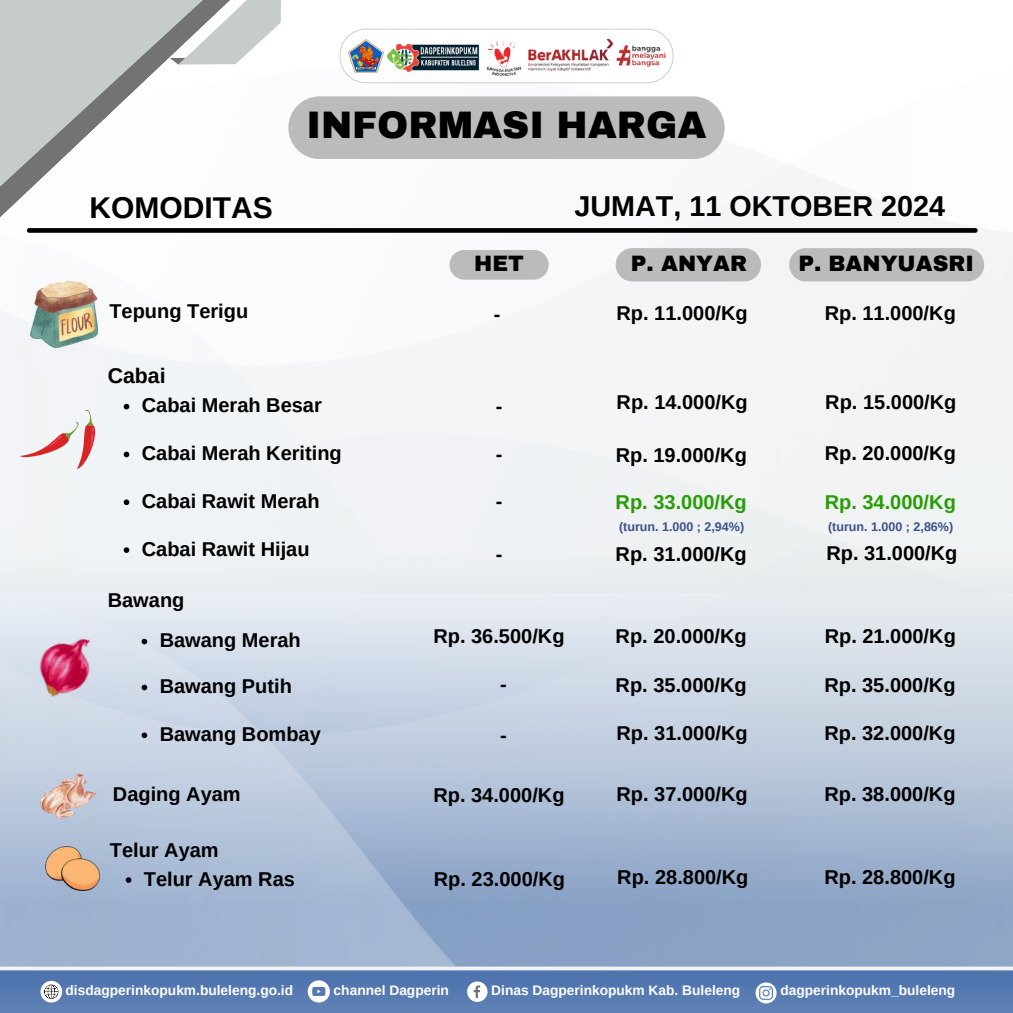
<style>
.page{position:relative;width:1013px;height:1013px;background:#fff}
.page>*{position:absolute;margin:0;border:0;box-sizing:border-box;transform-origin:0 0}
.t1{font:900 37.5px "Archivo";color:#000}
.t2{font:700 30px "Arimo";color:#000}
.t3{font:700 28.75px "Arimo";color:#000}
.t4{font:900 21.75px "Archivo";color:#000}
.t5{font:700 21.25px "Arimo";color:#000}
.t6{font:700 20px/29px "Arimo";color:#000}
.t7{font:700 20px "Arimo";color:#279d04}
.t8{font:700 13.75px "Arimo";color:#fff}
.t9{font:700 12.5px "Arimo";color:#3b508b}
</style>
<div class="page">
<div style="left:0;top:549px;width:1012px;height:463px;background:#5579b1"></div>
<img style="left:0;top:28px;width:1012px;height:341px">
<svg style="left:467px;top:981px;width:20px;height:20px"></svg>
<svg style="left:40px;top:980px;width:22px;height:22px"></svg>
<svg style="left:308px;top:980px;width:22px;height:22px"></svg>
<svg style="left:755px;top:982px;width:21px;height:21px"></svg>
<hr style="left:0;top:966px;width:1012px;height:4px;background:#f1f4f4">
<img style="left:0;top:369px;width:1012px;height:598px">
<svg style="left:339px;top:29px;width:334px;height:54px"></svg>
<img style="left:349px;top:39px;width:34px;height:33px">
<img style="left:386px;top:42px;width:94px;height:30px">
<img style="left:528px;top:39px;width:82px;height:32px">
<img style="left:610px;top:39px;width:61px;height:35px">
<svg style="left:243px;top:0;width:38px;height:65px"></svg>
<svg style="left:0;top:0;width:243px;height:266px"></svg>
<svg style="left:0;top:0;width:224px;height:215px"></svg>
<svg style="left:27px;top:228px;width:950px;height:5px;background:#0f0f0f"></svg>
<div style="left:288px;top:96px;width:436px;height:63px;background:#bbb;border-radius:31px"></div>
<div style="left:615px;top:248px;width:146px;height:33px;background:#bbb"></div>
<div style="left:789px;top:248px;width:195px;height:33px;background:#bbb"></div>
<img style="left:31px;top:282px;width:67px;height:65px">
<svg style="left:20px;top:408px;width:75px;height:61px"></svg>
<img style="left:30px;top:629px;width:77px;height:72px">
<img style="left:40px;top:773px;width:55px;height:46px">
<img style="left:46px;top:846px;width:53px;height:44px">
<div style="left:449px;top:250px;width:99px;height:30px;background:#bbb;border-radius:15px"></div>
<img style="left:482px;top:38px;width:42px;height:40px">
<svg style="left:124px;top:404px;width:5px;height:5px"></svg>
<svg style="left:124px;top:451px;width:5px;height:6px"></svg>
<svg style="left:124px;top:499px;width:5px;height:6px"></svg>
<svg style="left:124px;top:547px;width:5px;height:6px"></svg>
<svg style="left:142px;top:638px;width:5px;height:6px"></svg>
<svg style="left:142px;top:684px;width:5px;height:6px"></svg>
<svg style="left:142px;top:732px;width:5px;height:6px"></svg>
<svg style="left:126px;top:877px;width:5px;height:5px"></svg>
<h1 class="t1" style="left:306px;top:105px;width:401px">INFORMASI HARGA</h1>
<h2 class="t2" style="left:89px;top:191px;width:185px">KOMODITAS</h2>
<h3 class="t3" style="left:574px;top:190px;width:372px">JUMAT, 11 OKTOBER 2024</h3>
<p class="t4" style="left:631px;top:252px;width:118px">P. ANYAR</p>
<p class="t4" style="left:798px;top:252px;width:177px">P. BANYUASRI</p>
<p class="t6" style="left:616px;top:298px;width:133px">Rp. 11.000/Kg</p>
<p class="t4" style="left:474px;top:252px;width:51px">HET</p>
<p class="t6" style="left:109px;top:296px;width:140px">Tepung Terigu</p>
<p class="t6" style="left:824px;top:298px;width:133px">Rp. 11.000/Kg</p>
<p class="t6" style="left:494px;top:299px;width:8px">-</p>
<p class="t5" style="left:108px;top:364px;width:59px">Cabai</p>
<p class="t6" style="left:142px;top:391px;width:182px">Cabai Merah Besar</p>
<p class="t6" style="left:142px;top:438px;width:201px">Cabai Merah Keriting</p>
<p class="t6" style="left:142px;top:486px;width:179px">Cabai Rawit Merah</p>
<p class="t6" style="left:142px;top:534px;width:169px">Cabai Rawit Hijau</p>
<p class="t6" style="left:108px;top:585px;width:78px">Bawang</p>
<p class="t6" style="left:496px;top:391px;width:8px">-</p>
<p class="t6" style="left:496px;top:439px;width:8px">-</p>
<p class="t6" style="left:496px;top:487px;width:8px">-</p>
<p class="t6" style="left:496px;top:540px;width:8px">-</p>
<p class="t6" style="left:616px;top:388px;width:133px">Rp. 14.000/Kg</p>
<p class="t6" style="left:825px;top:387px;width:133px">Rp. 15.000/Kg</p>
<p class="t6" style="left:824px;top:438px;width:133px">Rp. 20.000/Kg</p>
<p class="t7" style="left:824px;top:491px;width:133px">Rp. 34.000/Kg</p>
<p class="t9" style="left:828px;top:519px;width:126px">(turun. 1.000 ; 2,86%)</p>
<p class="t6" style="left:615px;top:440px;width:133px">Rp. 19.000/Kg</p>
<p class="t7" style="left:615px;top:491px;width:133px">Rp. 33.000/Kg</p>
<p class="t9" style="left:619px;top:519px;width:126px">(turun. 1.000 ; 2,94%)</p>
<p class="t6" style="left:615px;top:540px;width:133px">Rp. 31.000/Kg</p>
<p class="t6" style="left:826px;top:539px;width:133px">Rp. 31.000/Kg</p>
<p class="t6" style="left:160px;top:625px;width:143px">Bawang Merah</p>
<p class="t6" style="left:615px;top:621px;width:133px">Rp. 20.000/Kg</p>
<p class="t6" style="left:160px;top:671px;width:134px">Bawang Putih</p>
<p class="t6" style="left:160px;top:719px;width:163px">Bawang Bombay</p>
<p class="t6" style="left:433px;top:621px;width:133px">Rp. 36.500/Kg</p>
<p class="t6" style="left:500px;top:669px;width:8px">-</p>
<p class="t6" style="left:615px;top:670px;width:133px">Rp. 35.000/Kg</p>
<p class="t6" style="left:616px;top:719px;width:133px">Rp. 31.000/Kg</p>
<p class="t6" style="left:500px;top:720px;width:8px">-</p>
<p class="t6" style="left:824px;top:621px;width:133px">Rp. 21.000/Kg</p>
<p class="t6" style="left:824px;top:671px;width:133px">Rp. 35.000/Kg</p>
<p class="t6" style="left:824px;top:718px;width:133px">Rp. 32.000/Kg</p>
<p class="t6" style="left:113px;top:779px;width:129px">Daging Ayam</p>
<p class="t6" style="left:616px;top:779px;width:133px">Rp. 37.000/Kg</p>
<p class="t6" style="left:144px;top:835px;width:153px;text-indent:-34px">Telur Ayam<br>Telur Ayam Ras</p>
<p class="t6" style="left:433px;top:780px;width:133px">Rp. 34.000/Kg</p>
<p class="t6" style="left:617px;top:862px;width:133px">Rp. 28.800/Kg</p>
<p class="t6" style="left:434px;top:864px;width:133px">Rp. 23.000/Kg</p>
<p class="t6" style="left:824px;top:779px;width:133px">Rp. 38.000/Kg</p>
<p class="t6" style="left:824px;top:862px;width:133px">Rp. 28.800/Kg</p>
<p class="t8" style="left:66px;top:983px;width:229px">disdagperinkopukm.buleleng.go.id</p>
<p class="t8" style="left:333px;top:982px;width:117px">channel Dagperin</p>
<p class="t8" style="left:491px;top:983px;width:250px">Dinas Dagperinkopukm Kab. Buleleng</p>
<p class="t8" style="left:780px;top:983px;width:176px">dagperinkopukm_buleleng</p>
</div>
